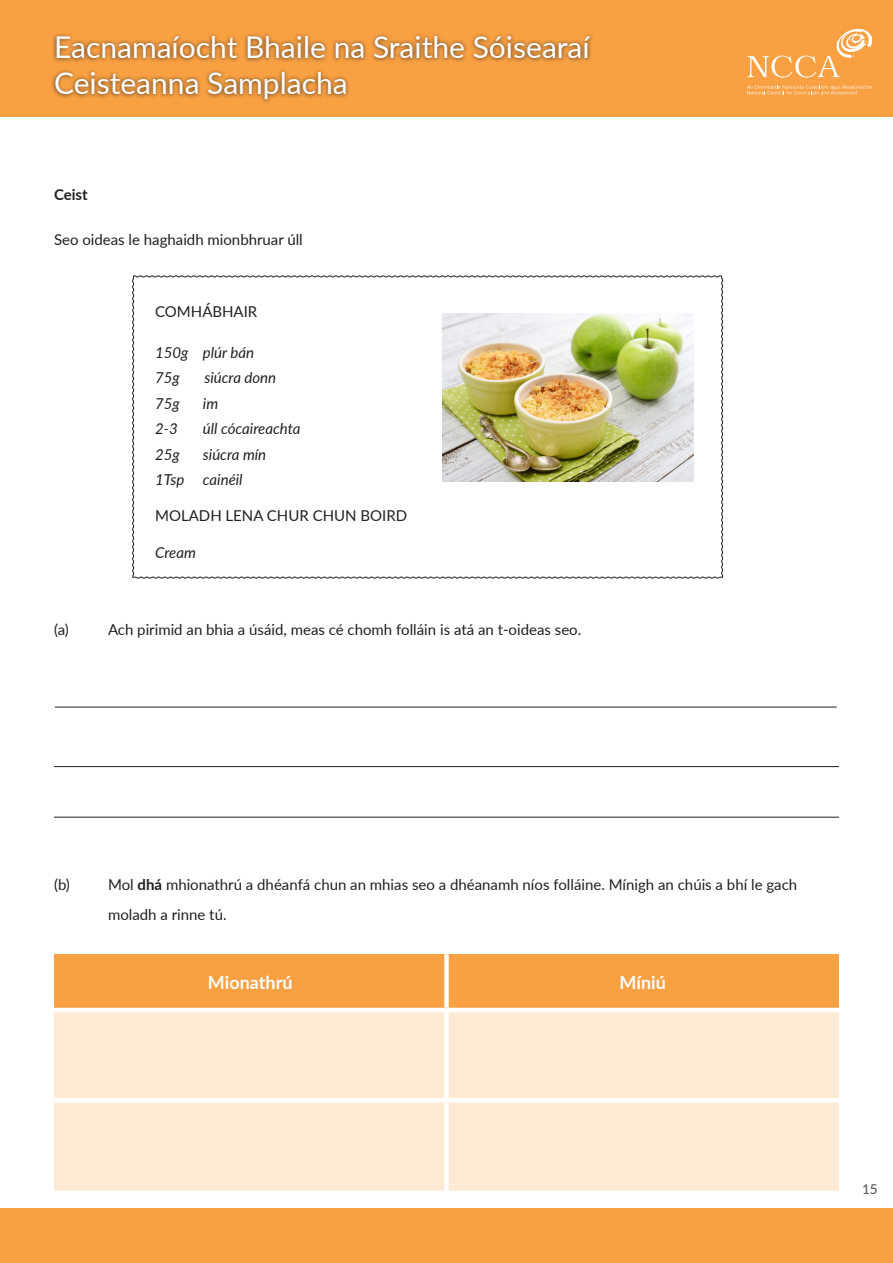
<style>
.page{position:relative;width:893px;height:1263px;background:#fff}
.page>*{position:absolute;margin:0;border:0;box-sizing:border-box;transform-origin:0 0}
.t1{font:30px/36px "Lato";color:#fff}
.t2{font:700 18px "Lato";color:#fff}
.t3{font:15px/30px "Lato";color:#231f20}
.t4{font:italic 15px "Lato";color:#231f20}
.t5{font:700 15px "Lato";color:#231f20}
.t6{font:13.5px "Lato";color:#4b4c4d}
.s1{font-weight:700}
</style>
<div class="page">
<div style="left:0;top:0;width:893px;height:116px;background:#f8a042"></div>
<svg style="left:747px;top:85px;width:125px;height:9px"></svg>
<svg style="left:747px;top:28px;width:125px;height:50px"></svg>
<div style="left:51px;top:32px;width:544px;height:72px;background:#231f20;opacity:.73"></div>
<div style="left:0;top:1209px;width:893px;height:54px;background:#f8a042"></div>
<svg style="left:132px;top:275px;width:591px;height:304px"></svg>
<img style="left:442px;top:314px;width:251px;height:167px">
<hr style="left:55px;top:707px;width:782px;height:1px;background:#231f20">
<hr style="left:54px;top:766px;width:785px;height:1px;background:#231f20">
<hr style="left:54px;top:817px;width:785px;height:1px;background:#231f20">
<div style="left:54px;top:954px;width:392px;height:56px;background:#f8a042"></div>
<div style="left:446px;top:954px;width:393px;height:56px;background:#f8a042"></div>
<div style="left:54px;top:1012px;width:785px;height:179px;background:#fee9d3"></div>
<hr style="left:54px;top:1008px;width:392px;height:4px;background:#fff">
<hr style="left:446px;top:1008px;width:393px;height:4px;background:#fff">
<div style="left:444px;top:954px;width:5px;height:54px;background:#fff"></div>
<div style="left:444px;top:1012px;width:5px;height:86px;background:#fff"></div>
<hr style="left:54px;top:1098px;width:392px;height:4px;background:#fff">
<hr style="left:446px;top:1098px;width:393px;height:4px;background:#fff">
<div style="left:444px;top:1102px;width:5px;height:89px;background:#fff"></div>
<h1 class="t1" style="left:54px;top:27px;width:537px">Eacnamaíocht Bhaile na Sraithe Sóisearaí<br>Ceisteanna Samplacha</h1>
<p class="t5" style="left:54px;top:183px;width:35px">Ceist</p>
<p class="t3" style="left:54px;top:224px;width:250px">Seo oideas le haghaidh mionbhruar úll</p>
<p class="t3" style="left:155px;top:296px;width:104px">COMHÁBHAIR</p>
<p class="t4" style="left:155px;top:341px;width:100px">150g plúr bán</p>
<p class="t4" style="left:155px;top:367px;width:26px">75g</p>
<p class="t4" style="left:204px;top:367px;width:73px">siúcra donn</p>
<p class="t4" style="left:155px;top:392px;width:26px">75g</p>
<p class="t4" style="left:203px;top:392px;width:17px">im</p>
<p class="t4" style="left:155px;top:418px;width:24px">2-3</p>
<p class="t4" style="left:203px;top:418px;width:99px">úll cócaireachta</p>
<p class="t4" style="left:155px;top:443px;width:26px">25g</p>
<p class="t4" style="left:203px;top:443px;width:65px">siúcra mín</p>
<p class="t4" style="left:155px;top:469px;width:89px">1Tsp cainéil</p>
<p class="t3" style="left:155px;top:500px;width:253px">MOLADH LENA CHUR CHUN BOIRD</p>
<p class="t4" style="left:155px;top:542px;width:42px">Cream</p>
<p class="t3" style="left:54px;top:614px;width:16px">(a)</p>
<p class="t3" style="left:108px;top:614px;width:475px">Ach pirimid an bhia a úsáid, meas cé chomh folláin is atá an t-oideas seo.</p>
<p class="t3" style="left:54px;top:869px;width:17px">(b)</p>
<p class="t3" style="left:108px;top:869px;width:691px">Mol <span class="s1">dhá</span> mhionathrú a dhéanfá chun an mhias seo a dhéanamh níos folláine. Mínigh an chúis a bhí le gach moladh a rinne tú.</p>
<p class="t2" style="left:208px;top:969px;width:86px">Mionathrú</p>
<p class="t2" style="left:620px;top:969px;width:48px">Míniú</p>
<p class="t6" style="left:862px;top:1180px;width:17px">15</p>
</div>
